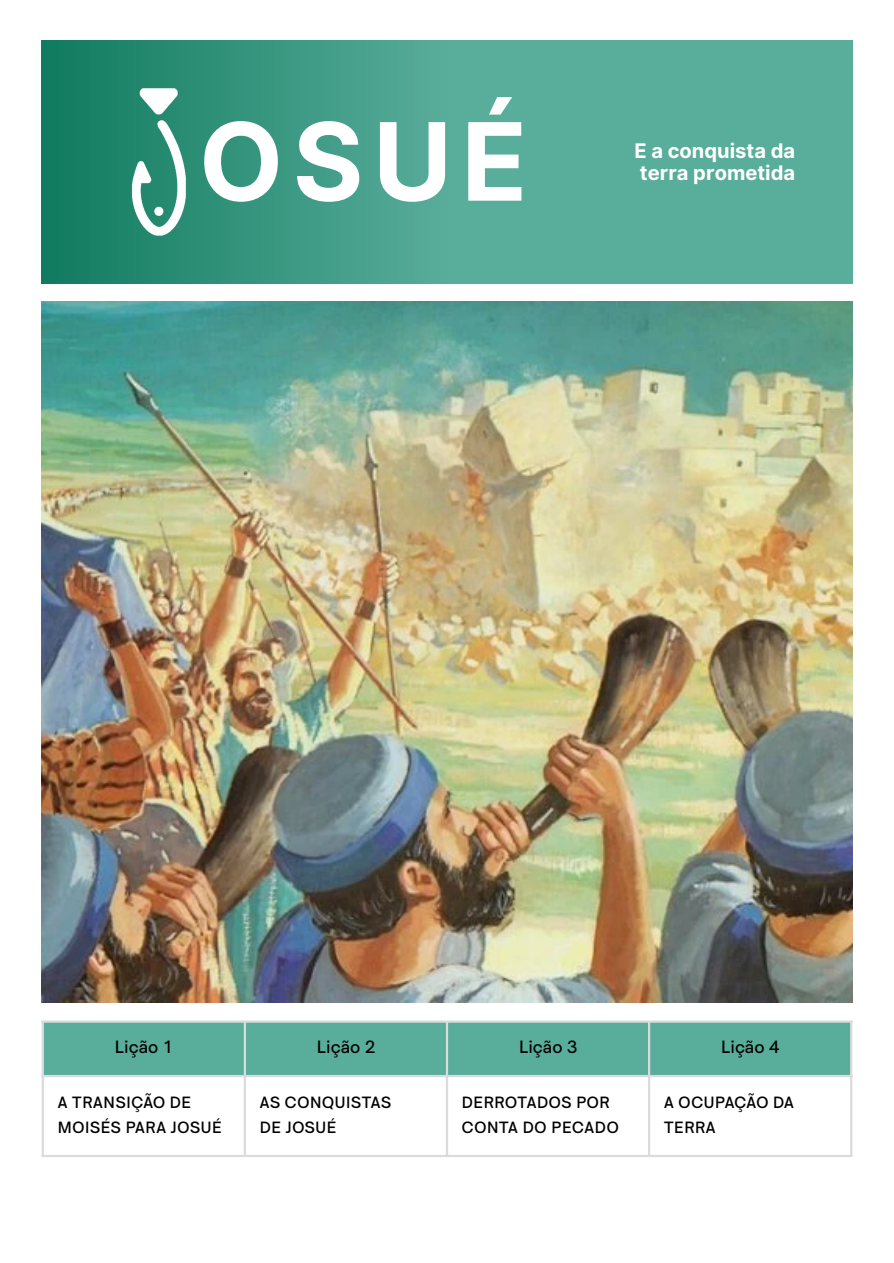
<style>
.page{position:relative;width:894px;height:1263px;background:#fff}
.page>*{position:absolute;margin:0;border:0;box-sizing:border-box;transform-origin:0 0}
.t1{font:700 108px "Inter";color:#fff}
.t2{font:700 20.1px/21.5px "Inter";color:#fff}
.t3{font:500 18px "HK Sentiments";color:#000}
.t4{font:500 16.5px/25.8px "HK Sentiments";color:#000}
</style>
<div class="page">
<svg style="left:42px;top:40px;width:810px;height:244px;background:#48a18d"></svg>
<img style="left:110px;top:76px;width:82px;height:172px">
<img style="left:42px;top:302px;width:810px;height:700px">
<div style="left:44px;top:1023px;width:805px;height:52px;background:#59ad9b"></div>
<hr style="left:42px;top:1023px;width:2px;height:132px;background:#dbdbdb">
<hr style="left:244px;top:1023px;width:2px;height:132px;background:#dbdbdb">
<hr style="left:446px;top:1023px;width:2px;height:132px;background:#dbdbdb">
<hr style="left:647px;top:1023px;width:3px;height:132px;background:#dbdbdb">
<hr style="left:849px;top:1023px;width:3px;height:132px;background:#dbdbdb">
<hr style="left:42px;top:1020px;width:810px;height:3px;background:#dbdbdb">
<hr style="left:42px;top:1075px;width:810px;height:2px;background:#dbdbdb">
<hr style="left:42px;top:1155px;width:810px;height:2px;background:#dbdbdb">
<p class="t1" style="left:199px;top:97px;width:330px">OSUÉ</p>
<p class="t2" style="left:634px;top:140px;width:162px">E a conquista da terra prometida</p>
<p class="t3" style="left:114px;top:1037px;width:60px">Lição 1</p>
<p class="t3" style="left:316px;top:1037px;width:60px">Lição 2</p>
<p class="t3" style="left:518px;top:1037px;width:60px">Lição 3</p>
<p class="t3" style="left:720px;top:1037px;width:60px">Lição 4</p>
<p class="t4" style="left:57px;top:1090px;width:166px">A TRANSIÇÃO DE<br>MOISÉS PARA JOSUÉ</p>
<p class="t4" style="left:259px;top:1090px;width:133px">AS CONQUISTAS<br>DE JOSUÉ</p>
<p class="t4" style="left:461px;top:1090px;width:159px">DERROTADOS POR<br>CONTA DO PECADO</p>
<p class="t4" style="left:663px;top:1090px;width:132px">A OCUPAÇÃO DA<br>TERRA</p>
</div>
